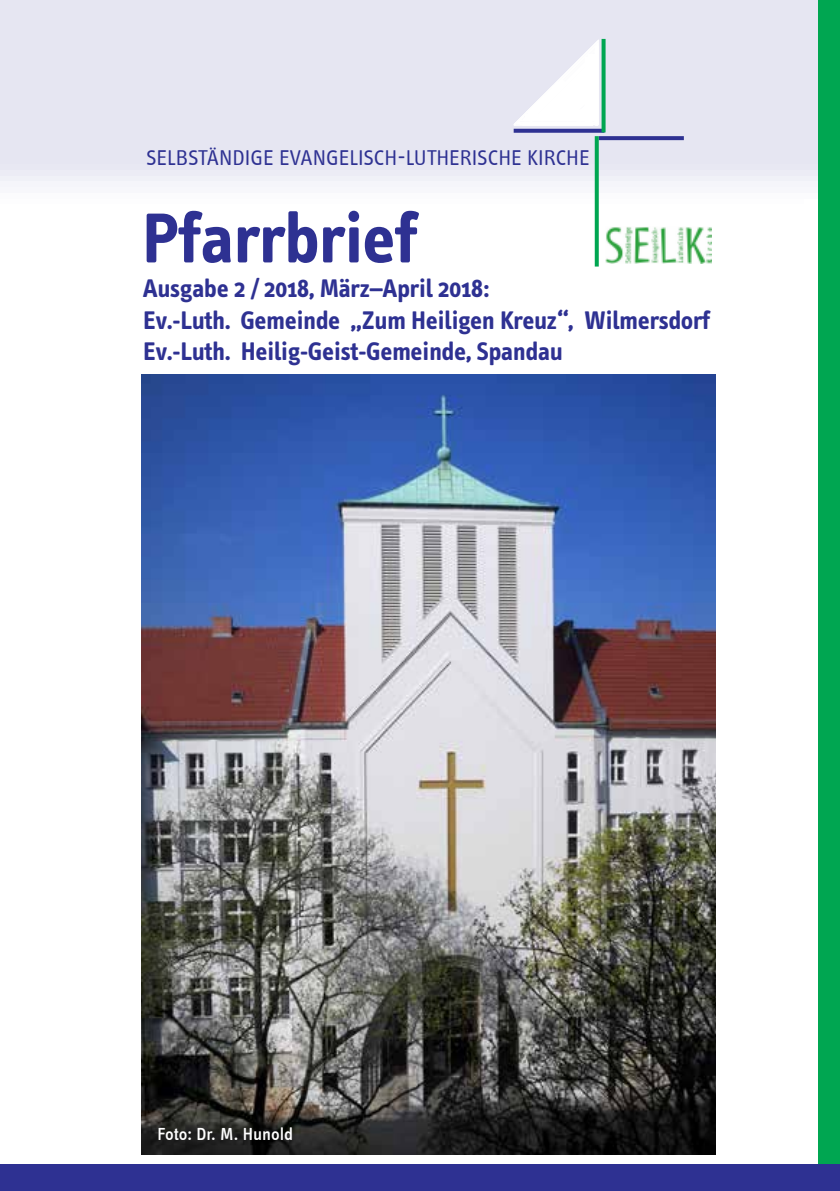
<style>
.page{position:relative;width:840px;height:1191px;background:#fff}
.page>*{position:absolute;margin:0;border:0;box-sizing:border-box;transform-origin:0 0}
.t1{font:700 72px "Info Text";color:#2e3192}
.t2{font:700 26px/31.2px "Info Text";color:#2e3192}
.t3{font:22px "Selk Info";color:#2e3192}
.t4{font:700 18px "Selk Info";color:#fff}
</style>
<div class="page">
<div style="left:0;top:193px;width:839px;height:5px;background:#fbfbfd"></div>
<div style="left:0;top:0;width:839px;height:164px;background:#e6e6f2"></div>
<div style="left:0;top:164px;width:839px;height:6px;background:#e8e8f3"></div>
<svg style="left:598px;top:136px;width:85px;height:4px"></svg>
<svg style="left:513px;top:131px;width:91px;height:2px"></svg>
<hr style="left:601px;top:39px;width:4px;height:93px;background:#00a651">
<div style="left:0;top:170px;width:839px;height:6px;background:#ececf5"></div>
<div style="left:0;top:176px;width:822px;height:5px;background:#f0f1f7"></div>
<div style="left:0;top:181px;width:839px;height:6px;background:#f5f5fa"></div>
<div style="left:0;top:187px;width:822px;height:6px;background:#f7f7fb"></div>
<svg style="left:594px;top:136px;width:4px;height:130px"></svg>
<svg style="left:513px;top:39px;width:89px;height:92px"></svg>
<div style="left:524px;top:113px;width:71px;height:8px;background:#fff"></div>
<hr style="left:522px;top:122px;width:70px;height:4px;background:#fff">
<div style="left:584px;top:102px;width:8px;height:23px;background:#fff"></div>
<hr style="left:584px;top:57px;width:4px;height:65px;background:#fff">
<img style="left:142px;top:374px;width:573px;height:780px">
<div style="left:818px;top:0;width:21px;height:1191px;background:#00a651"></div>
<div style="left:0;top:1164px;width:839px;height:27px;background:#2e3192"></div>
<img style="left:605px;top:227px;width:105px;height:37px">
<p class="t3" style="left:146px;top:146px;width:445px">SELBSTÄNDIGE EVANGELISCH-LUTHERISCHE KIRCHE</p>
<h1 class="t1" style="left:142px;top:197px;width:277px">Pfarrbrief</h1>
<p class="t2" style="left:143px;top:273px;width:568px">Ausgabe 2 / 2018, März–April 2018:<br>Ev.-Luth. Gemeinde „Zum Heiligen Kreuz“, Wilmersdorf<br>Ev.-Luth. Heilig-Geist-Gemeinde, Spandau</p>
<p class="t4" style="left:157px;top:1123px;width:137px">Foto: Dr. M. Hunold</p>
</div>
